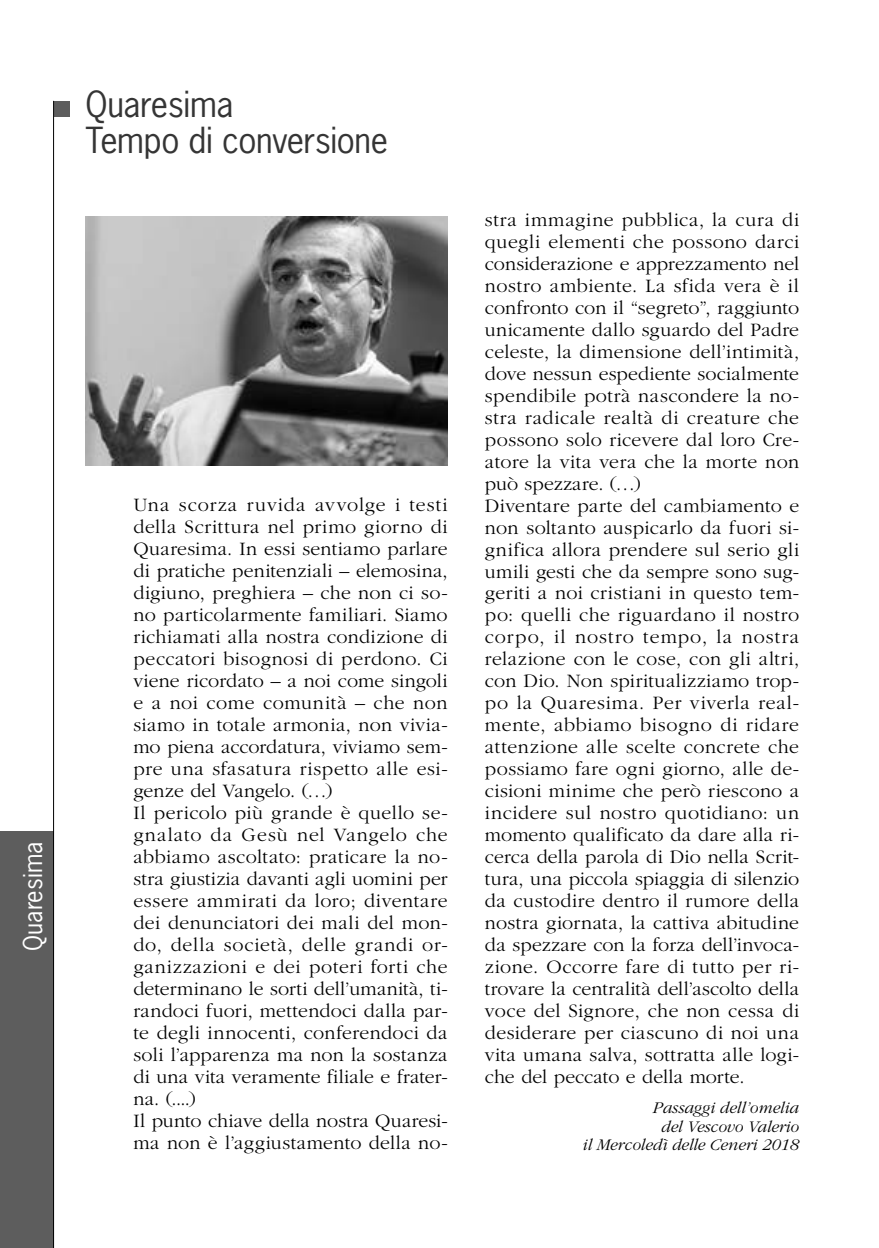
<style>
.page{position:relative;width:879px;height:1248px;background:#fff}
.page>*{position:absolute;margin:0;border:0;box-sizing:border-box;transform-origin:0 0}
.t1{font:33.8px/35.6px "News Gothic";letter-spacing:-.015em;color:#353535}
.t2{font:24.4px "News Gothic";color:#fff}
.t3{font:300 19.8px/22px "Garamond";letter-spacing:.02em;color:#000}
.t4{font:italic 300 17px/18.8px "Garamond";color:#000;text-align:right}
</style>
<div class="page">
<div style="left:54px;top:101px;width:16px;height:16px;background:#5d5d5d"></div>
<div style="left:0;top:831px;width:54px;height:416px;background:#5d5d5d"></div>
<hr style="left:53px;top:101px;width:1px;height:1146px;background:#000">
<img style="left:86px;top:216px;width:362px;height:249px">
<p class="t2" style="left:17px;top:950px;width:110px;rotate:-90deg">Quaresima</p>
<h1 class="t1" style="left:86px;top:86px;width:304px">Quaresima<br>Tempo di conversione</h1>
<p class="t3" style="left:133px;top:494px;width:316px">Una scorza ruvida avvolge i testi della Scrittura nel primo giorno di Quaresima. In essi sentiamo parlare di pratiche penitenziali – elemosina, digiuno, preghiera – che non ci so&shy;no particolarmente familiari. Siamo richiamati alla nostra condizione di peccatori bisognosi di perdono. Ci viene ricordato – a noi come singoli e a noi come comunità – che non siamo in totale armonia, non vivia&shy;mo piena accordatura, viviamo sem&shy;pre una sfasatura rispetto alle esi&shy;genze del Vangelo. (…)<br>Il pericolo più grande è quello se&shy;gnalato da Gesù nel Vangelo che abbiamo ascoltato: praticare la no&shy;stra giustizia davanti agli uomini per essere ammirati da loro; diventare dei denunciatori dei mali del mon&shy;do, della società, delle grandi or&shy;ganizzazioni e dei poteri forti che determinano le sorti dell’umanità, ti&shy;randoci fuori, mettendoci dalla par&shy;te degli innocenti, conferendoci da soli l’apparenza ma non la sostanza di una vita veramente filiale e frater&shy;na. (....)<br>Il punto chiave della nostra Quaresi&shy;ma non è l’aggiustamento della no-</p>
<p class="t3" style="left:485px;top:209px;width:316px">stra immagine pubblica, la cura di quegli elementi che possono darci considerazione e apprezzamento nel nostro ambiente. La sfida vera è il confronto con il “segreto”, raggiunto unicamente dallo sguardo del Padre celeste, la dimensione dell’intimità, dove nessun espediente socialmente spendibile potrà nascondere la no&shy;stra radicale realtà di creature che possono solo ricevere dal loro Cre&shy;atore la vita vera che la morte non può spezzare. (…)<br>Diventare parte del cambiamento e non soltanto auspicarlo da fuori si&shy;gnifica allora prendere sul serio gli umili gesti che da sempre sono sug&shy;geriti a noi cristiani in questo tem&shy;po: quelli che riguardano il nostro corpo, il nostro tempo, la nostra relazione con le cose, con gli altri, con Dio. Non spiritualizziamo trop&shy;po la Quaresima. Per viverla real&shy;mente, abbiamo bisogno di ridare attenzione alle scelte concrete che possiamo fare ogni giorno, alle de&shy;cisioni minime che però riescono a incidere sul nostro quotidiano: un momento qualificato da dare alla ri&shy;cerca della parola di Dio nella Scrit&shy;tura, una piccola spiaggia di silenzio da custodire dentro il rumore della nostra giornata, la cattiva abitudine da spezzare con la forza dell’invoca&shy;zione. Occorre fare di tutto per ri&shy;trovare la centralità dell’ascolto della voce del Signore, che non cessa di desiderare per ciascuno di noi una vita umana salva, sottratta alle logi&shy;che del peccato e della morte.</p>
<p class="t4" style="left:582px;top:1098px;width:218px">Passaggi dell’omelia<br>del Vescovo Valerio<br>il Mercoledì delle Ceneri 2018</p>
</div>
